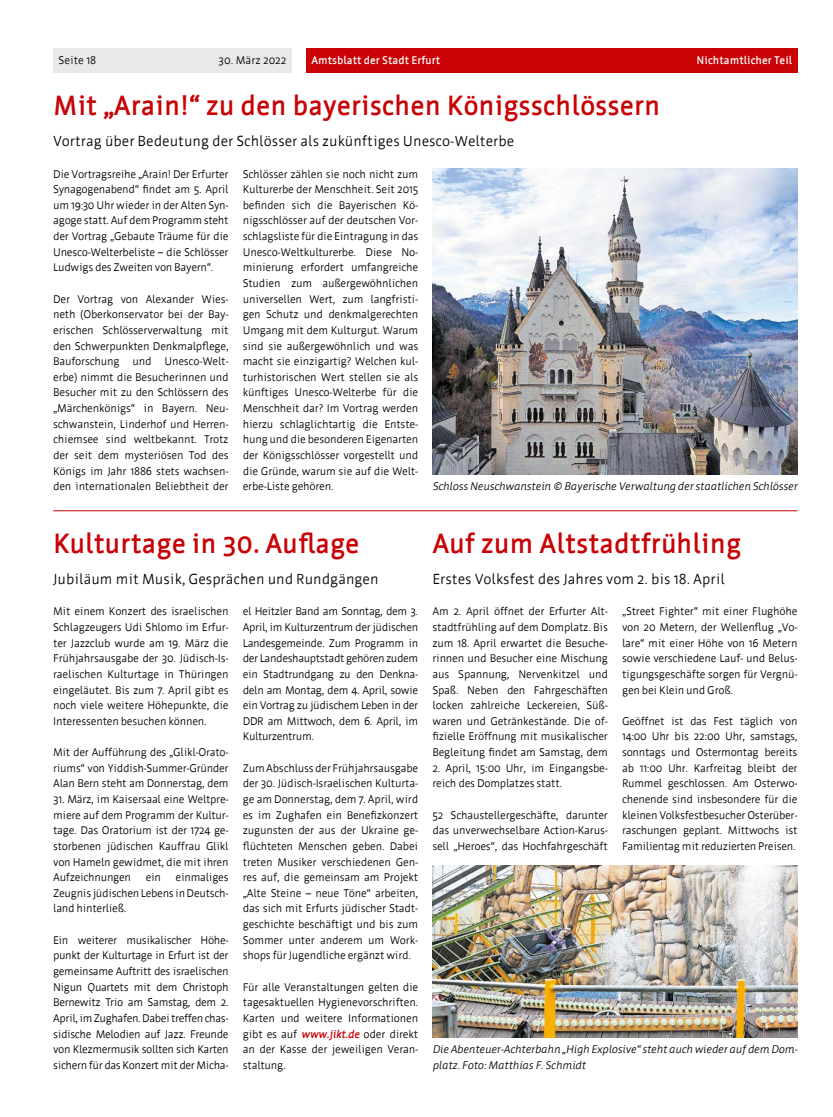
<style>
.page{position:relative;width:833px;height:1117px;background:#fff}
.page>*{position:absolute;margin:0;border:0;box-sizing:border-box;transform-origin:0 0}
.H1-u1{font:700 27.5px "Werk";color:#c80205}
.P-uz{font:14.38px "Werk";color:#000}
.P-Normal{font:11px/15.6px "Werk";letter-spacing:-.02em;color:#000;text-align:justify}
.t1{font:italic 11px/15.6px "Werk";letter-spacing:-.02em;color:#000}
.t2{font:700 11px "Werk";color:#fff}
.P-Normal-2{font:11px "Werk";color:#000}
.s1{font-weight:700;font-style:italic;color:#c80205}
</style>
<div class="page">
<div style="left:53px;top:48px;width:239px;height:25px;background:#e9e9e9"></div>
<div style="left:306px;top:48px;width:491px;height:25px;background:#c80205"></div>
<img style="left:432px;top:169px;width:365px;height:305px">
<hr style="left:53px;top:510px;width:744px;height:1px;background:#c80205">
<img style="left:432px;top:865px;width:365px;height:172px">
<p class="P-Normal" style="left:58px;top:53px;width:39px">Seite 18</p>
<p class="P-Normal-2" style="left:219px;top:54px;width:69px">30. März 2022</p>
<p class="t2" style="left:311px;top:55px;width:131px">Amtsblatt der Stadt Erfurt</p>
<p class="t2" style="left:696px;top:55px;width:97px">Nichtamtlicher Teil</p>
<h1 class="H1-u1" style="left:53px;top:90px;width:608px">Mit „Arain!“ zu den bayerischen Königsschlössern</h1>
<p class="P-uz" style="left:53px;top:133px;width:462px">Vortrag über Bedeutung der Schlösser als zukünftiges Unesco-Welterbe</p>
<p class="P-Normal" style="left:53px;top:166px;width:177px">Die Vortragsreihe „Arain! Der Erfurter Synagogenabend“ findet am 5. April um 19:30 Uhr wieder in der Alten Syn&shy;agoge statt. Auf dem Programm steht der Vortrag „Gebaute Träume für die Unesco-Welterbeliste – die Schlösser Ludwigs des Zweiten von Bayern“.</p>
<p class="P-Normal" style="left:53px;top:291px;width:177px">Der Vortrag von Alexander Wies&shy;neth (Oberkonservator bei der Bay&shy;erischen Schlösserverwaltung mit den Schwerpunkten Denkmalpflege, Bauforschung und Unesco-Welt&shy;erbe) nimmt die Besucherinnen und Besucher mit zu den Schlössern des „Märchenkönigs“ in Bayern. Neu&shy;schwanstein, Linderhof und Herren&shy;chiemsee sind weltbekannt. Trotz der seit dem mysteriösen Tod des Königs im Jahr 1886 stets wachsen&shy;den internationalen Beliebtheit der</p>
<p class="P-Normal" style="left:243px;top:166px;width:177px">Schlösser zählen sie noch nicht zum Kulturerbe der Menschheit. Seit 2015 befinden sich die Bayerischen Kö&shy;nigsschlösser auf der deutschen Vor&shy;schlagsliste für die Eintragung in das Unesco-Weltkulturerbe. Diese No&shy;minierung erfordert umfangreiche Studien zum außergewöhnlichen universellen Wert, zum langfristi&shy;gen Schutz und denkmalgerechten Umgang mit dem Kulturgut. Warum sind sie außergewöhnlich und was macht sie einzigartig? Welchen kul&shy;turhistorischen Wert stellen sie als künftiges Unesco-Welterbe für die Menschheit dar? Im Vortrag werden hierzu schlaglichtartig die Entste&shy;hung und die besonderen Eigenarten der Königsschlösser vorgestellt und die Gründe, warum sie auf die Welt&shy;erbe-Liste gehören.</p>
<p class="t1" style="left:432px;top:478px;width:366px">Schloss Neuschwanstein © Bayerische Verwaltung der staatlichen Schlösser</p>
<h1 class="H1-u1" style="left:432px;top:528px;width:310px">Auf zum Altstadtfrühling</h1>
<p class="P-uz" style="left:432px;top:570px;width:294px">Erstes Volksfest des Jahres vom 2. bis 18. April</p>
<p class="P-Normal" style="left:432px;top:603px;width:177px">Am 2. April öffnet der Erfurter Alt&shy;stadtfrühling auf dem Domplatz. Bis zum 18. April erwartet die Besuche&shy;rinnen und Besucher eine Mischung aus Spannung, Nervenkitzel und Spaß. Neben den Fahrgeschäften locken zahlreiche Leckereien, Süß&shy;waren und Getränkestände. Die of&shy;fizielle Eröffnung mit musikalischer Begleitung findet am Samstag, dem</p>
<p class="P-Normal" style="left:432px;top:760px;width:177px">2. April, 15:00 Uhr, im Eingangsbe&shy;reich des Domplatzes statt.</p>
<p class="P-Normal" style="left:432px;top:806px;width:177px">52 Schaustellergeschäfte, darunter das unverwechselbare Action-Karus&shy;sell „Heroes“, das Hochfahrgeschäft</p>
<h1 class="H1-u1" style="left:53px;top:528px;width:308px">Kulturtage in 30. Auflage</h1>
<p class="P-uz" style="left:53px;top:570px;width:327px">Jubiläum mit Musik, Gesprächen und Rundgängen</p>
<p class="P-Normal" style="left:53px;top:603px;width:177px">Mit einem Konzert des israelischen Schlagzeugers Udi Shlomo im Erfur&shy;ter Jazzclub wurde am 19. März die Frühjahrsausgabe der 30. Jüdisch-Is&shy;raelischen Kulturtage in Thüringen eingeläutet. Bis zum 7. April gibt es noch viele weitere Höhepunkte, die Interessenten besuchen können.</p>
<p class="P-Normal" style="left:53px;top:744px;width:177px">Mit der Aufführung des „Glikl-Orato&shy;riums“ von Yiddish-Summer-Gründer Alan Bern steht am Donnerstag, dem</p>
<p class="P-Normal" style="left:53px;top:791px;width:177px">31. März, im Kaisersaal eine Weltpre&shy;miere auf dem Programm der Kultur&shy;tage. Das Oratorium ist der 1724 ge&shy;storbenen jüdischen Kauffrau Glikl von Hameln gewidmet, die mit ihren Aufzeichnungen</p>
<p class="P-Normal" style="left:243px;top:603px;width:177px">el Heitzler Band am Sonntag, dem 3.<br>April, im Kulturzentrum der jüdischen Landesgemeinde. Zum Programm in der Landeshauptstadt gehören zudem ein Stadtrundgang zu den Denkna&shy;deln am Montag, dem 4. April, sowie ein Vortrag zu jüdischem Leben in der DDR am Mittwoch, dem 6. April, im Kulturzentrum.</p>
<p class="P-Normal" style="left:243px;top:760px;width:177px">Zum Abschluss der Frühjahrsausgabe der 30. Jüdisch-Israelischen Kulturta&shy;ge am Donnerstag, dem 7. April, wird es im Zughafen ein Benefizkonzert zugunsten der aus der Ukraine ge&shy;flüchteten Menschen geben. Dabei treten Musiker verschiedenen Gen&shy;res auf, die gemeinsam am Projekt „Alte Steine – neue Töne“ arbeiten, das sich mit Erfurts jüdischer Stadt&shy;geschichte beschäftigt und bis zum Sommer unter anderem um Work&shy;shops für Jugendliche ergänzt wird.</p>
<p class="P-Normal" style="left:243px;top:978px;width:177px">Für alle Veranstaltungen gelten die tagesaktuellen Hygienevorschriften.<br>Karten und weitere Informationen gibt es auf <span class="s1">www.jikt.de</span> oder direkt an der Kasse der jeweiligen Veran&shy;staltung.</p>
<p class="P-Normal" style="left:622px;top:603px;width:177px">„Street Fighter“ mit einer Flughöhe von 20 Metern, der Wellenflug „Vo&shy;lare“ mit einer Höhe von 16 Metern sowie verschiedene Lauf- und Belus&shy;tigungsgeschäfte sorgen für Vergnü&shy;gen bei Klein und Groß.</p>
<p class="P-Normal" style="left:622px;top:713px;width:177px">Geöffnet ist das Fest täglich von 14:00 Uhr bis 22:00 Uhr, samstags, sonntags und Ostermontag bereits ab 11:00 Uhr. Karfreitag bleibt der Rummel geschlossen. Am Osterwo&shy;chenende sind insbesondere für die kleinen Volksfestbesucher Osterüber&shy;raschungen geplant. Mittwochs ist Familientag mit reduzierten Preisen.</p>
<p class="P-Normal" style="left:53px;top:869px;width:177px;text-indent:122px">einmaliges Zeugnis jüdischen Lebens in Deutsch&shy;land hinterließ.</p>
<p class="P-Normal" style="left:53px;top:931px;width:177px">Ein weiterer musikalischer Höhe&shy;punkt der Kulturtage in Erfurt ist der gemeinsame Auftritt des israelischen Nigun Quartets mit dem Christoph Bernewitz Trio am Samstag, dem 2.<br>April, im Zughafen. Dabei treffen chas&shy;sidische Melodien auf Jazz. Freunde von Klezmermusik sollten sich Karten sichern für das Konzert mit der Micha-</p>
<p class="P-Normal" style="left:146px;top:869px;width:17px">ein</p>
<p class="t1" style="left:432px;top:1041px;width:367px">Die Abenteuer-Achterbahn „High Explosive“ steht auch wieder auf dem Dom&shy;platz. Foto: Matthias F. Schmidt</p>
</div>
